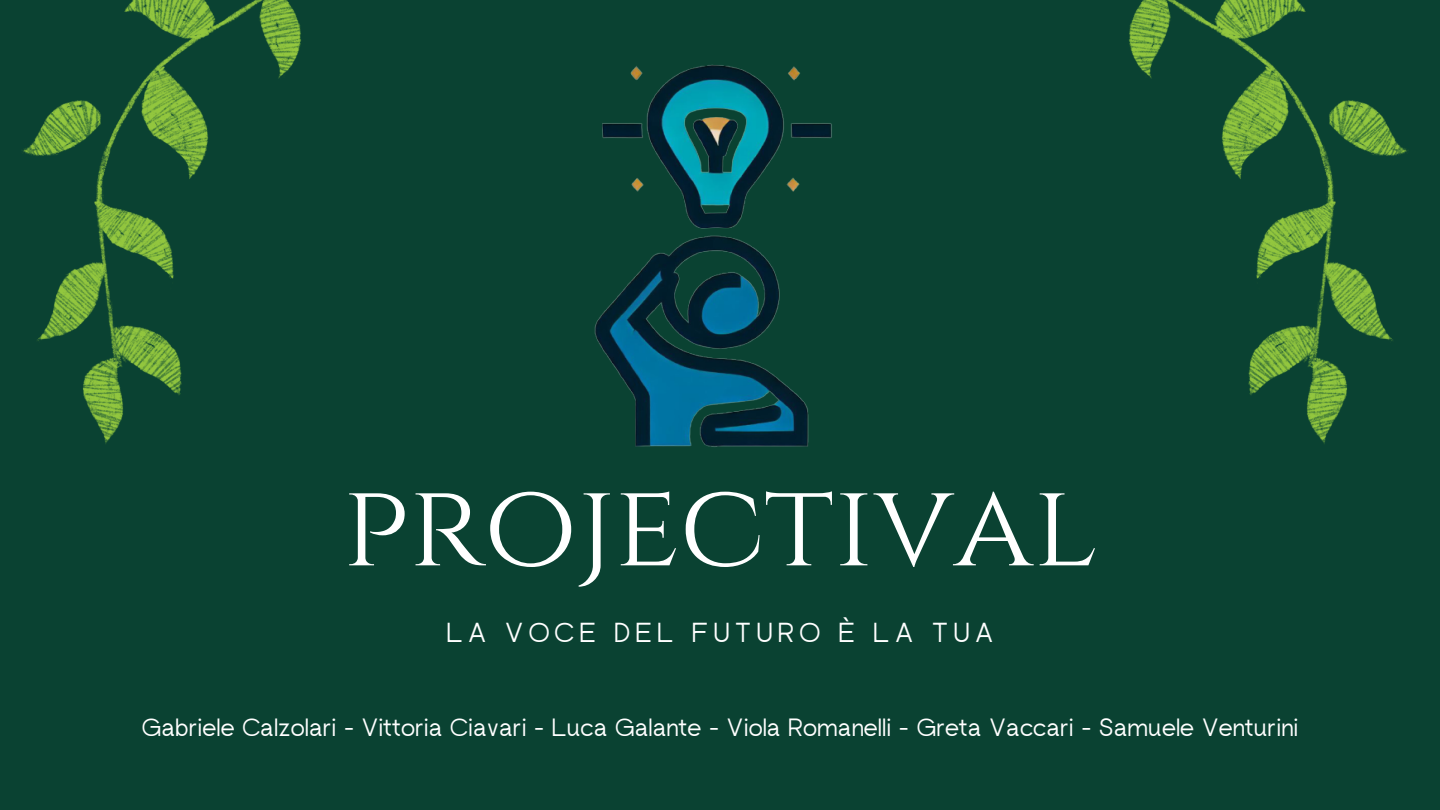
<style>
.page{position:relative;width:1440px;height:810px;background:#0a4232}
.page>*{position:absolute;margin:0;border:0;box-sizing:border-box;transform-origin:0 0}
.t1{font:120px "Cinzel";color:#fff}
.t2{font:27.5px "rugratssans";letter-spacing:.18em;color:#fff}
.t3{font:25px "rugratssans";color:#fff}
</style>
<div class="page">
<img style="left:1129px;top:0;width:278px;height:444px">
<img style="left:23px;top:0;width:278px;height:444px">
<img style="left:594px;top:64px;width:238px;height:383px">
<p class="t1" style="left:343px;top:449px;width:756px">PROJECTIVAL</p>
<p class="t2" style="left:446px;top:623px;width:549px">LA VOCE DEL FUTURO È LA TUA</p>
<p class="t3" style="left:141px;top:719px;width:1159px">Gabriele Calzolari - Vittoria Ciavari - Luca Galante - Viola Romanelli - Greta Vaccari - Samuele Venturini</p>
</div>
